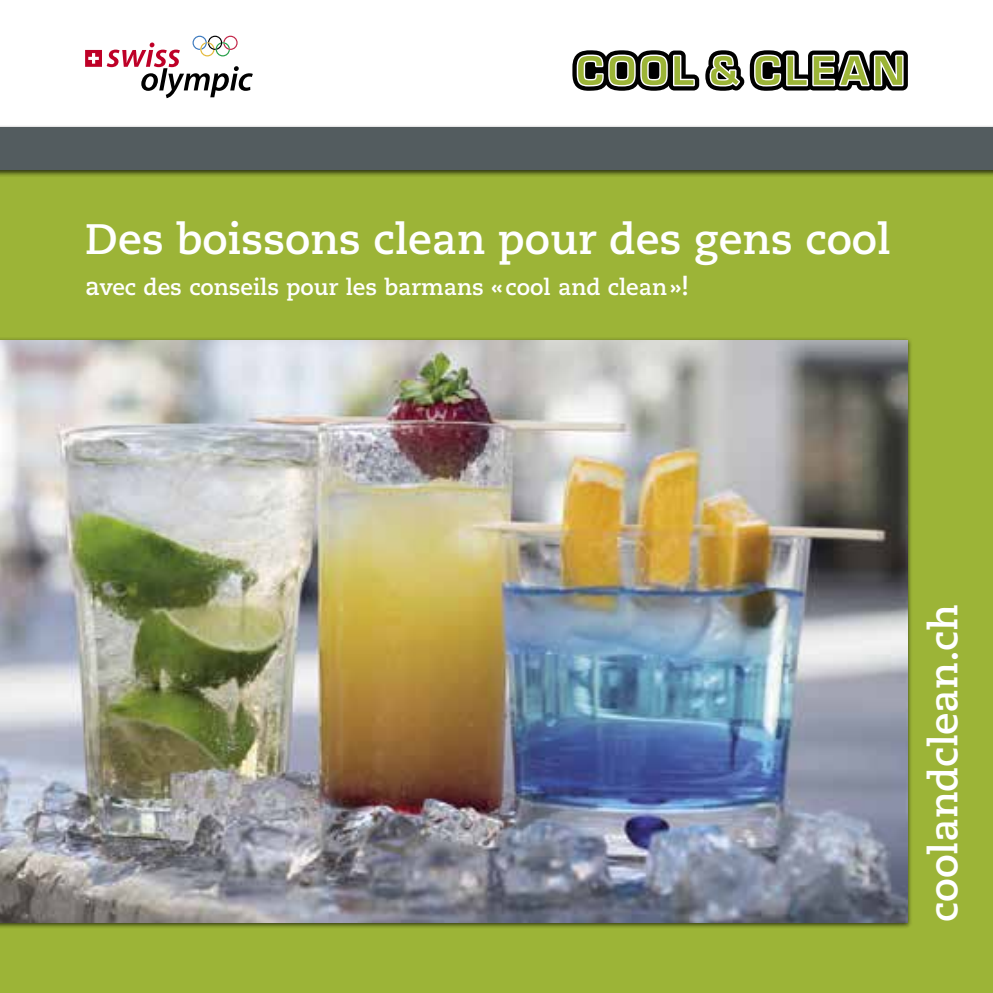
<style>
.page{position:relative;width:993px;height:993px;background:#fff}
.page>*{position:absolute;margin:0;border:0;box-sizing:border-box;transform-origin:0 0}
.t1{font:700 42.5px "Caecilia LT Std";color:#fff}
.t2{font:700 40px "Caecilia LT Std";color:#fff}
.t3{font:700 22.5px "Caecilia LT Std";color:#fff}
.s1{font-size:25px}
</style>
<div class="page">
<div style="left:0;top:155px;width:992px;height:837px;background:#9cb437"></div>
<div style="left:0;top:125px;width:992px;height:52px;background:#000;opacity:.7"></div>
<div style="left:0;top:128px;width:992px;height:42px;background:#535c5f"></div>
<div style="left:0;top:337px;width:912px;height:591px;background:#000;opacity:.7"></div>
<img style="left:0;top:340px;width:907px;height:581px">
<svg style="left:85px;top:36px;width:168px;height:62px"></svg>
<svg style="left:572px;top:50px;width:127px;height:41px"></svg>
<svg style="left:705px;top:50px;width:202px;height:41px"></svg>
<h1 class="t1" style="left:85px;top:214px;width:806px">Des boissons clean pour des gens cool</h1>
<p class="t3" style="left:85px;top:274px;width:605px"><span class="s1">a</span>vec des conseils pour les barmans «cool and clean»<span class="s1">!</span></p>
<h2 class="t2" style="left:919px;top:921px;width:319px;rotate:-90deg">coolandclean.ch</h2>
</div>
